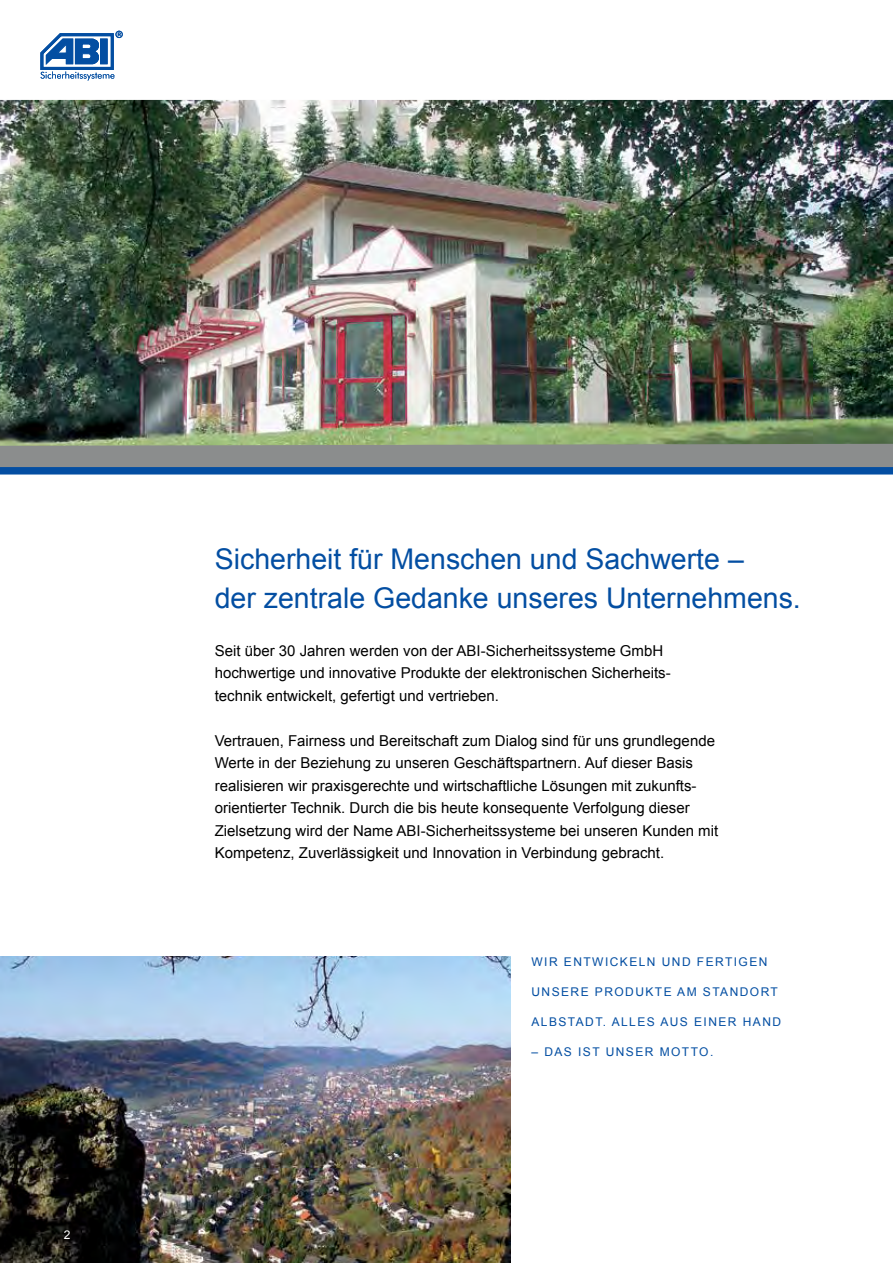
<style>
.page{position:relative;width:893px;height:1263px;background:#fff}
.page>*{position:absolute;margin:0;border:0;box-sizing:border-box;transform-origin:0 0}
.t1{font:28.5px/39px "Arial";color:#034ea2}
.t2{font:15px/22.5px "Arial";color:#000}
.t3{font:12px "Arial";letter-spacing:.12em;color:#034ea2}
.t4{font:12px "Arial";color:#fff}
</style>
<div class="page">
<img style="left:0;top:957px;width:510px;height:306px">
<img style="left:0;top:100px;width:893px;height:329px">
<div style="left:116px;top:31px;width:7px;height:7px;border:1px solid #034ea2;border-radius:50%"></div>
<svg style="left:40px;top:32px;width:81px;height:49px"></svg>
<svg style="left:0;top:429px;width:893px;height:46px"></svg>
<div style="left:0;top:467px;width:893px;height:7px;background:#034ea2"></div>
<p class="t4" style="left:64px;top:1227px;width:8px">2</p>
<h1 class="t1" style="left:215px;top:540px;width:588px">Sicherheit für Menschen und Sachwerte –<br>der zentrale Gedanke unseres Unternehmens.</h1>
<p class="t2" style="left:215px;top:639px;width:458px">Seit über 30 Jahren werden von der ABI-Sicherheitssysteme GmbH hochwertige und innovative Produkte der elektronischen Sicherheits&shy;technik entwickelt, gefertigt und vertrieben.</p>
<p class="t2" style="left:215px;top:729px;width:505px">Vertrauen, Fairness und Bereitschaft zum Dialog sind für uns grundlegende Werte in der Beziehung zu unseren Geschäftspartnern. Auf dieser Basis realisieren wir praxisgerechte und wirtschaftliche Lösungen mit zukunfts&shy;orientierter Technik. Durch die bis heute konsequente Verfolgung dieser Zielsetzung wird der Name ABI-Sicherheitssysteme bei unseren Kunden mit Kompetenz, Zuverlässigkeit und Innovation in Verbindung gebracht.</p>
<p class="t3" style="left:531px;top:953px;width:237px">WIR ENTWICKELN UND FERTIGEN</p>
<p class="t3" style="left:531px;top:983px;width:248px">UNSERE PRODUKTE AM STANDORT</p>
<p class="t3" style="left:531px;top:1013px;width:251px">ALBSTADT. ALLES AUS EINER HAND</p>
<p class="t3" style="left:531px;top:1043px;width:183px">– DAS IST UNSER MOTTO.</p>
</div>
